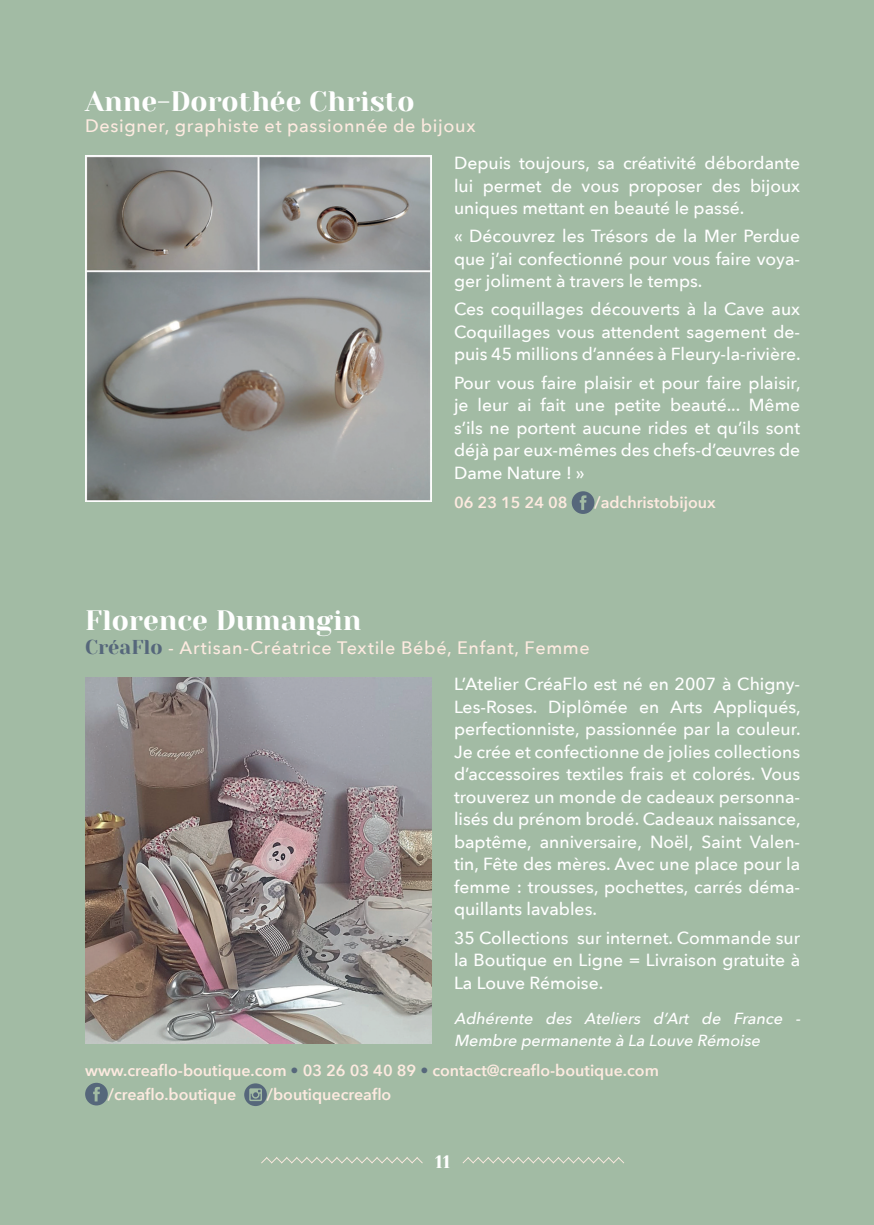
<style>
.page{position:relative;width:874px;height:1225px;background:#fff}
.page>*{position:absolute;margin:0;border:0;box-sizing:border-box;transform-origin:0 0}
.t1{font:28px "Yeseva One";color:#fff}
.t2{font:500 18px "Avenir Next";letter-spacing:.035em;color:#fdeae0}
.t3{font:18px "Yeseva One";color:#fff}
.t4{font:500 17.6px/22.6px "Avenir Next";color:#fff;text-align:justify}
.t5{font:600 16px/24px "Avenir Next";color:#fdeae0}
.t6{font:italic 500 16px/22.4px "Avenir Next";color:#fff}
.s1{font-family:"Yeseva One";font-weight:400;font-size:20px;color:#56677b}
.s2{color:#56677b}
</style>
<div class="page">
<div style="left:0;top:0;width:873px;height:1225px;background:#a2bba4"></div>
<svg style="left:571px;top:491px;width:23px;height:23px"></svg>
<svg style="left:85px;top:1082px;width:23px;height:23px"></svg>
<svg style="left:244px;top:1083px;width:23px;height:23px"></svg>
<svg style="left:261px;top:1157px;width:161px;height:6px"></svg>
<svg style="left:462px;top:1157px;width:162px;height:6px"></svg>
<img style="left:85px;top:156px;width:346px;height:346px">
<img style="left:85px;top:677px;width:346px;height:366px">
<h1 class="t1" style="left:85px;top:80px;width:331px">Anne-Dorothée Christo</h1>
<p class="t2" style="left:85px;top:111px;width:392px">Designer, graphiste et passionnée de bijoux</p>
<p class="t4" style="left:454px;top:151px;width:347px">Depuis toujours, sa créativité débordante lui permet de vous proposer des bijoux uniques mettant en beauté le passé.</p>
<p class="t4" style="left:454px;top:224px;width:347px">« Découvrez les Trésors de la Mer Perdue que j’ai confectionné pour vous faire voya&shy;ger joliment à travers le temps.</p>
<p class="t4" style="left:454px;top:297px;width:348px">Ces coquillages découverts à la Cave aux Coquillages vous attendent sagement de&shy;puis 45 millions d’années à Fleury-la-rivière.</p>
<p class="t4" style="left:454px;top:370px;width:348px">Pour vous faire plaisir et pour faire plaisir, je leur ai fait une petite beauté... Même s’ils ne portent aucune rides et qu’ils sont déjà par eux-mêmes des chefs-d’œuvres de Dame Nature ! »</p>
<p class="t5" style="left:454px;top:490px;width:115px">06 23 15 24 08</p>
<p class="t5" style="left:594px;top:490px;width:123px">/adchristobijoux</p>
<h1 class="t1" style="left:85px;top:599px;width:277px">Florence Dumangin</h1>
<p class="t2" style="left:85px;top:632px;width:506px"><span class="s1">CréaFlo</span> - Artisan-Créatrice Textile Bébé, Enfant, Femme</p>
<p class="t4" style="left:454px;top:672px;width:348px">L’Atelier CréaFlo est né en 2007 à Chigny-Les-Roses. Diplômée en Arts Appliqués, perfectionniste, passionnée par la couleur.<br>Je crée et confectionne de jolies collections d’accessoires textiles frais et colorés. Vous trouverez un monde de cadeaux personna&shy;lisés du prénom brodé. Cadeaux naissance, baptême, anniversaire, Noël, Saint Valen&shy;tin, Fête des mères. Avec une place pour la femme : trousses, pochettes, carrés déma&shy;quillants lavables.</p>
<p class="t4" style="left:454px;top:925px;width:347px">35 Collections sur internet. Commande sur la Boutique en Ligne = Livraison gratuite à La Louve Rémoise.</p>
<p class="t6" style="left:454px;top:1006px;width:352px">Adhérente des Ateliers d’Art de France -<br>Membre permanente à La Louve Rémoise</p>
<p class="t5" style="left:108px;top:1057px;width:552px;text-indent:-23px">www.creaflo-boutique.com <span class="s2">•</span> 03 26 03 40 89 <span class="s2">•</span> contact@creaflo-boutique.com /creaflo.boutique</p>
<p class="t5" style="left:267px;top:1081px;width:126px">/boutiquecreaflo</p>
<p class="t3" style="left:435px;top:1148px;width:16px">11</p>
</div>
